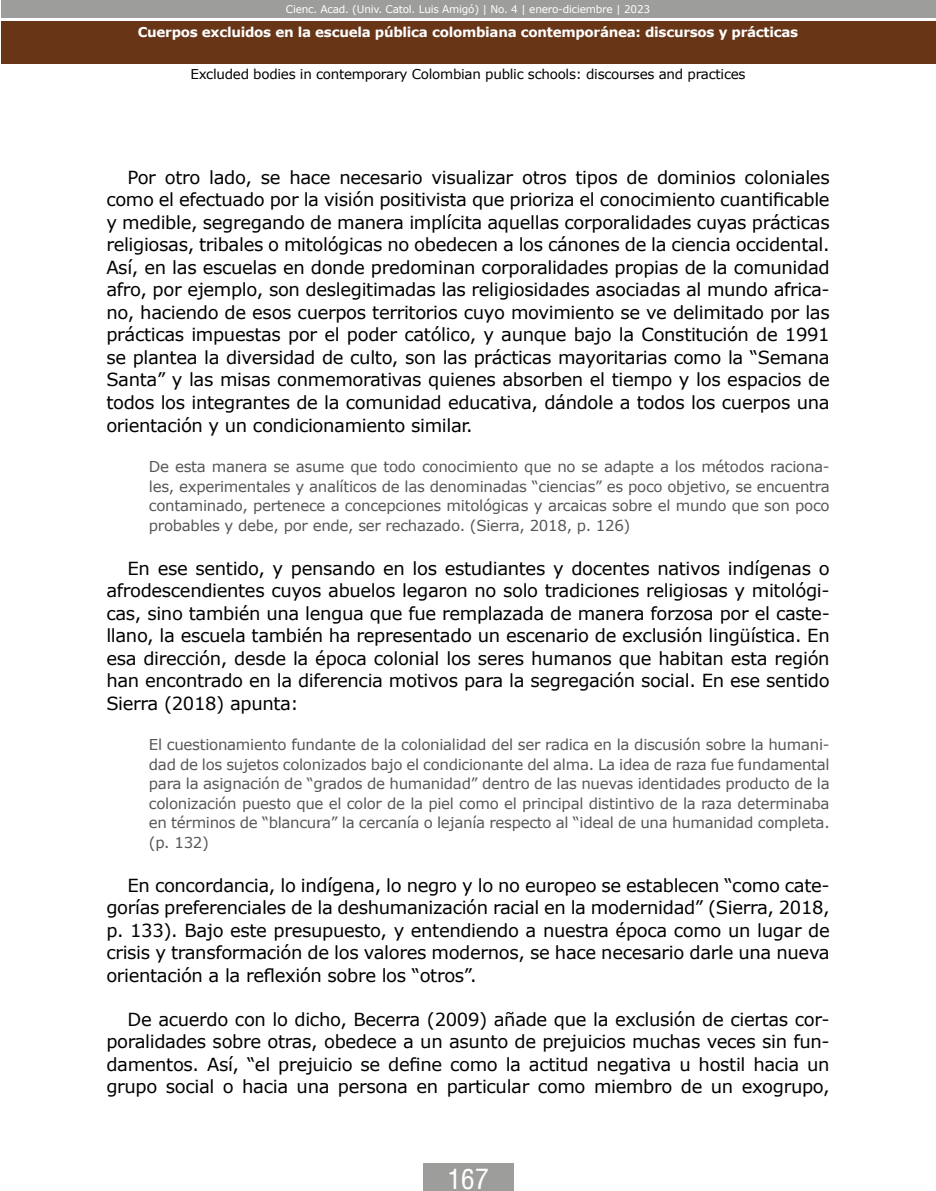
<style>
.page{position:relative;width:936px;height:1191px;background:#fff}
.page>*{position:absolute;margin:0;border:0;box-sizing:border-box;transform-origin:0 0}
.t1{font:27px "Arena Condensed";color:#fff}
.t2{font:18px/22.5px "Verdana";letter-spacing:-.02em;color:#000;text-align:justify}
.t3{font:15px/19.5px "Verdana";letter-spacing:-.02em;color:#575756;text-align:justify}
.t4{font:700 13.5px "Verdana";letter-spacing:-.02em;color:#fff}
.t5{font:13.5px "Verdana";letter-spacing:-.02em;color:#000}
.t6{font:10.5px "Verdana";letter-spacing:-.02em;color:#fff}
</style>
<div class="page">
<div style="left:1px;top:21px;width:934px;height:43px;background:#683516"></div>
<div style="left:1px;top:0;width:934px;height:18px;background:#9d9d9c"></div>
<div style="left:423px;top:1163px;width:90px;height:28px;background:#9d9d9c"></div>
<p class="t6" style="left:286px;top:2px;width:366px">Cienc. Acad. (Univ. Catol. Luis Amigó) | No. 4 | enero-diciembre | 2023</p>
<p class="t4" style="left:138px;top:22px;width:662px">Cuerpos excluidos en la escuela pública colombiana contemporánea: discursos y prácticas</p>
<p class="t5" style="left:190px;top:65px;width:556px">Excluded bodies in contemporary Colombian public schools: discourses and practices</p>
<p class="t2" style="left:106px;top:166px;width:724px;text-indent:21px">Por otro lado, se hace necesario visualizar otros tipos de dominios coloniales como el efectuado por la visión positivista que prioriza el conocimiento cuantificable y medible, segregando de manera implícita aquellas corporalidades cuyas prácticas religiosas, tribales o mitológicas no obedecen a los cánones de la ciencia occidental.<br>Así, en las escuelas en donde predominan corporalidades propias de la comunidad afro, por ejemplo, son deslegitimadas las religiosidades asociadas al mundo africa&shy;no, haciendo de esos cuerpos territorios cuyo movimiento se ve delimitado por las prácticas impuestas por el poder católico, y aunque bajo la Constitución de 1991 se plantea la diversidad de culto, son las prácticas mayoritarias como la “Semana Santa” y las misas conmemorativas quienes absorben el tiempo y los espacios de todos los integrantes de la comunidad educativa, dándole a todos los cuerpos una orientación y un condicionamiento similar.</p>
<p class="t3" style="left:149px;top:457px;width:682px">De esta manera se asume que todo conocimiento que no se adapte a los métodos raciona&shy;les, experimentales y analíticos de las denominadas “ciencias” es poco objetivo, se encuentra contaminado, pertenece a concepciones mitológicas y arcaicas sobre el mundo que son poco probables y debe, por ende, ser rechazado. (Sierra, 2018, p. 126)</p>
<p class="t2" style="left:106px;top:556px;width:725px;text-indent:21px">En ese sentido, y pensando en los estudiantes y docentes nativos indígenas o afrodescendientes cuyos abuelos legaron no solo tradiciones religiosas y mitológi&shy;cas, sino también una lengua que fue remplazada de manera forzosa por el caste&shy;llano, la escuela también ha representado un escenario de exclusión lingüística. En esa dirección, desde la época colonial los seres humanos que habitan esta región han encontrado en la diferencia motivos para la segregación social. En ese sentido Sierra (2018) apunta:</p>
<p class="t3" style="left:149px;top:735px;width:682px">El cuestionamiento fundante de la colonialidad del ser radica en la discusión sobre la humani&shy;dad de los sujetos colonizados bajo el condicionante del alma. La idea de raza fue fundamental para la asignación de “grados de humanidad” dentro de las nuevas identidades producto de la colonización puesto que el color de la piel como el principal distintivo de la raza determinaba en términos de “blancura” la cercanía o lejanía respecto al “ideal de una humanidad completa. (p. 132)</p>
<p class="t2" style="left:106px;top:873px;width:725px;text-indent:21px">En concordancia, lo indígena, lo negro y lo no europeo se establecen “como cate&shy;gorías preferenciales de la deshumanización racial en la modernidad” (Sierra, 2018, p. 133). Bajo este presupuesto, y entendiendo a nuestra época como un lugar de crisis y transformación de los valores modernos, se hace necesario darle una nueva orientación a la reflexión sobre los “otros”.</p>
<p class="t2" style="left:106px;top:1007px;width:724px;text-indent:21px">De acuerdo con lo dicho, Becerra (2009) añade que la exclusión de ciertas cor&shy;poralidades sobre otras, obedece a un asunto de prejuicios muchas veces sin fun&shy;damentos. Así, “el prejuicio se define como la actitud negativa u hostil hacia un grupo social o hacia una persona en particular como miembro de un exogrupo,</p>
<h1 class="t1" style="left:447px;top:1163px;width:42px">167</h1>
</div>
